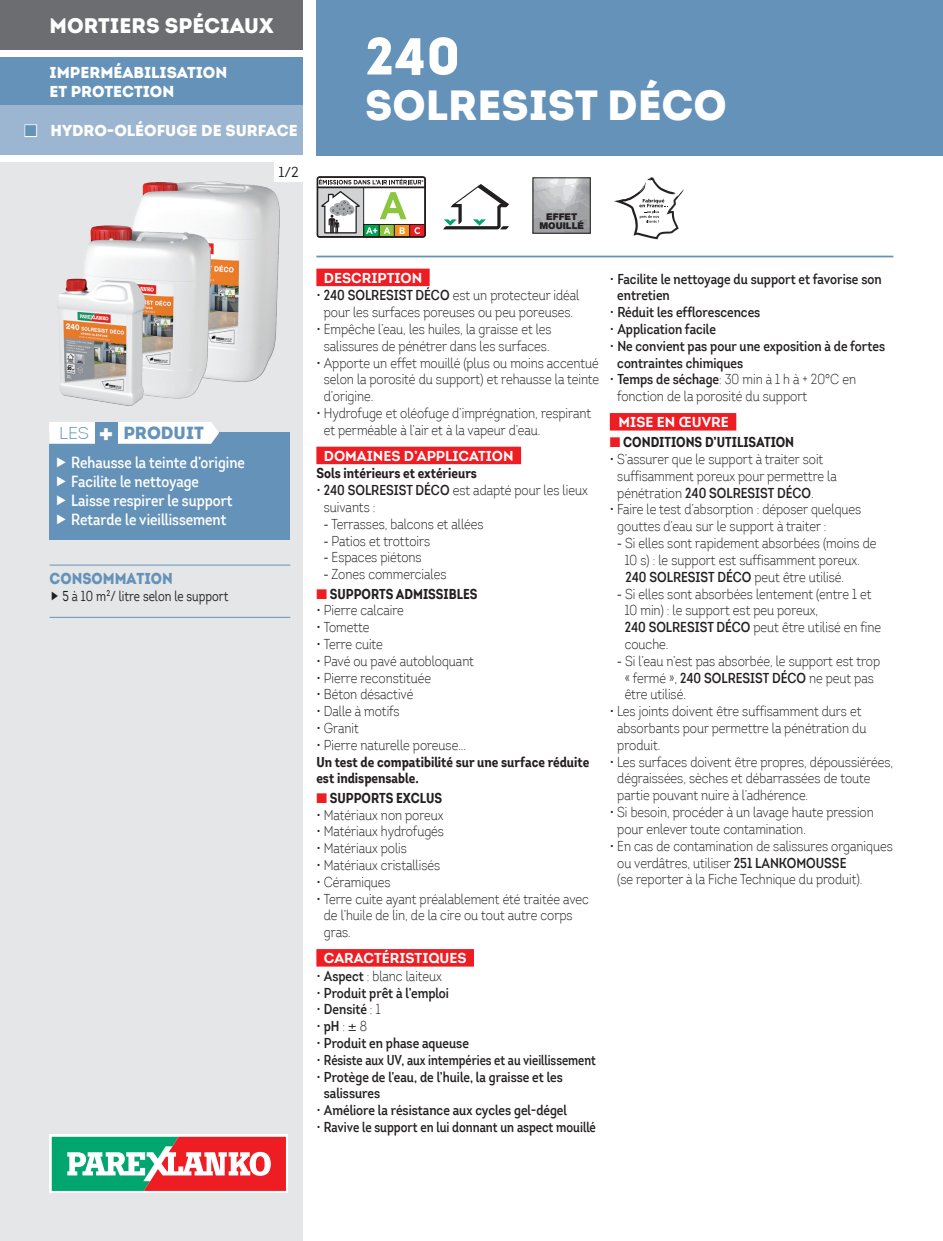
<style>
.page{position:relative;width:943px;height:1241px;background:#fff}
.page>*{position:absolute;margin:0;border:0;box-sizing:border-box;transform-origin:0 0}
.NOM_PRODUIT{font:900 52.5px "Intro";color:#fff}
.NOM_PRODUIT_LIGNE_2{font:900 42px "Intro";color:#fff}
.t1{font:700 31.5px "Intro";color:#fff}
.t2{font:900 21px "Intro";color:#fff}
.t3{font:900 17.5px "Intro";color:#6592b9}
.t4{font:300 17.5px "Intro";color:#6592b9}
.t5{font:600 15.75px "Intro Cond";color:#fff}
.t6{font:900 15.75px/18.9px "Intro";color:#fff}
.TITRE_CARACT__COL_GA{font:900 15.75px "Intro";color:#6592b9;scale:.9 1}
.t7{font:300 14px/16.8px "Intro Cond";color:#231f20}
.t8{font:600 14px/16.8px "Intro Cond";color:#231f20}
.SOUS_SOUS_TITRE{font:700 14px/16.8px "Intro Cond";color:#231f20}
.TITRE_BANDEAU_TEXTE{font:700 14px "Intro";color:#fff}
.t9{font:600 14px "Intro Cond";color:#231f20;scale:.94 1}
.t10{font:600 14px "Intro Cond";color:#231f20;scale:.96 1}
.t11{font:14px "Intro";color:#231f20;scale:.8 1}
.t12{font:14px "Intro";color:#231f20}
.t13{font:900 9.28px/9.1px "Helvetica Neue";color:#231f20;text-align:center}
.s1{color:#6592b9}
.s2{font-weight:600}
.s3{font-family:"Frutiger"}
.s4{color:#ee1d23}
.s5{font-weight:300}
.s6{font-family:"Helvetica Neue";font-weight:400;font-stretch:condensed}
</style>
<div class="page">
<div style="left:0;top:163px;width:303px;height:1077px;background:#e5e6e8"></div>
<div style="left:0;top:0;width:303px;height:50px;background:#6c6d70"></div>
<div style="left:316px;top:0;width:627px;height:156px;background:#6592b9"></div>
<div style="left:0;top:57px;width:303px;height:50px;background:#6592b9"></div>
<hr style="left:316px;top:255px;width:577px;height:2px;background:#6592b9">
<div style="left:274px;top:162px;width:29px;height:20px;background:#fff"></div>
<svg style="left:49px;top:1134px;width:239px;height:58px"></svg>
<svg style="left:52px;top:1136px;width:234px;height:54px;background:#a08777"></svg>
<hr style="left:50px;top:564px;width:240px;height:1px;background:#6592b9">
<hr style="left:50px;top:616px;width:240px;height:1px;background:#6592b9">
<div style="left:49px;top:432px;width:241px;height:107px;background:#6592b9"></div>
<div style="left:49px;top:422px;width:170px;height:21px;background:#fff"></div>
<div style="left:95px;top:422px;width:23px;height:23px;background:#6592b9"></div>
<div style="left:0;top:105px;width:303px;height:50px;background:#9cb5d0"></div>
<div style="left:24px;top:124px;width:13px;height:13px;border:2px solid #fff"></div>
<img style="left:133px;top:181px;width:134px;height:201px">
<div style="left:316px;top:268px;width:113px;height:18px;background:#ee1d23"></div>
<div style="left:316px;top:446px;width:205px;height:18px;background:#ee1d23"></div>
<div style="left:316px;top:948px;width:158px;height:18px;background:#ee1d23"></div>
<div style="left:610px;top:413px;width:126px;height:17px;background:#ee1d23"></div>
<svg style="left:443px;top:184px;width:66px;height:45px"></svg>
<svg style="left:534px;top:179px;width:54px;height:53px;background:#b6b7ba"></svg>
<div style="left:532px;top:177px;width:58px;height:57px;border:1px solid #231f20"></div>
<svg style="left:614px;top:177px;width:69px;height:62px"></svg>
<svg style="left:317px;top:176px;width:108px;height:61px"></svg>
<img style="left:85px;top:225px;width:121px;height:173px">
<img style="left:57px;top:279px;width:86px;height:127px">
<h3 class="t2" style="left:50px;top:11px;width:225px">MORTIERS SPÉCIAUX</h3>
<p class="t6" style="left:50px;top:63px;width:179px">IMPERMÉABILISATION<br>ET PROTECTION</p>
<p class="t6" style="left:25px;top:121px;width:274px"><span class="s1">■</span> HYDRO-OLÉOFUGE DE SURFACE</p>
<p class="t12" style="left:278px;top:164px;width:22px">1/2</p>
<p class="t4" style="left:59px;top:422px;width:32px">LES</p>
<p class="t1" style="left:99px;top:414px;width:17px">+</p>
<p class="t3" style="left:123px;top:421px;width:82px">PRODUIT</p>
<p class="t5" style="left:71px;top:452px;width:175px">Rehausse la teinte d’origine</p>
<p class="t5" style="left:71px;top:471px;width:129px">Facilite le nettoyage</p>
<p class="t5" style="left:71px;top:490px;width:163px">Laisse respirer le support</p>
<p class="t5" style="left:71px;top:509px;width:157px">Retarde le vieillissement</p>
<p class="TITRE_CARACT__COL_GA" style="left:50px;top:568px;width:138px">CONSOMMATION</p>
<p class="t11" style="left:62px;top:587px;width:209px">5 à 10 m²/ litre selon le support</p>
<p class="NOM_PRODUIT" style="left:365px;top:21px;width:96px">240</p>
<p class="NOM_PRODUIT_LIGNE_2" style="left:365px;top:78px;width:363px">SOLRESIST DÉCO</p>
<p class="t13" style="left:539px;top:212px;width:46px">EFFET<br>MOUILLÉ</p>
<p class="TITRE_BANDEAU_TEXTE" style="left:324px;top:269px;width:100px">DESCRIPTION</p>
<p class="t7" style="left:316px;top:287px;width:264px;text-align:center">• <span class="s2">240 SOLRESIST DÉCO</span> est un protecteur idéal pour les surfaces poreuses ou peu poreuses.</p>
<p class="t7" style="left:316px;top:320px;width:237px;text-align:center">• Empêche l’eau, les huiles, la graisse et les salissures de pénétrer dans les surfaces.</p>
<p class="t7" style="left:324px;top:354px;width:277px;text-align:justify;text-indent:-7px">• Apporte un effet mouillé (plus ou moins accentué selon la porosité du support) et rehausse la teinte d’origine.</p>
<p class="t7" style="left:324px;top:404px;width:269px;text-indent:-7px">• Hydrofuge et oléofuge d’imprégnation, respirant et perméable à l’air et à la vapeur d’eau.</p>
<p class="TITRE_BANDEAU_TEXTE" style="left:324px;top:447px;width:191px">DOMAINES D’APPLICATION</p>
<p class="SOUS_SOUS_TITRE" style="left:316px;top:465px;width:162px">Sols intérieurs et extérieurs</p>
<p class="t7" style="left:324px;top:481px;width:265px;text-indent:-7px">• <span class="s2">240 SOLRESIST DÉCO</span> est adapté pour les lieux suivants :</p>
<p class="t7" style="left:324px;top:515px;width:161px"><span class="s3">-</span> Terrasses, balcons et allées</p>
<p class="t7" style="left:324px;top:532px;width:108px"><span class="s3">-</span> Patios et trottoirs</p>
<p class="t7" style="left:324px;top:549px;width:99px"><span class="s3">-</span> Espaces piétons</p>
<p class="t7" style="left:324px;top:565px;width:124px"><span class="s3">-</span> Zones commerciales</p>
<p class="SOUS_SOUS_TITRE" style="left:316px;top:585px;width:163px"><span class="s4">■</span> SUPPORTS ADMISSIBLES</p>
<p class="t7" style="left:316px;top:602px;width:89px">• Pierre calcaire</p>
<p class="t7" style="left:316px;top:618px;width:55px">• Tomette</p>
<p class="t7" style="left:316px;top:635px;width:68px">• Terre cuite</p>
<p class="t7" style="left:316px;top:652px;width:159px">• Pavé ou pavé autobloquant</p>
<p class="t7" style="left:316px;top:669px;width:116px">• Pierre reconstituée</p>
<p class="t7" style="left:316px;top:686px;width:98px">• Béton désactivé</p>
<p class="t7" style="left:316px;top:702px;width:85px">• Dalle à motifs</p>
<p class="t7" style="left:316px;top:719px;width:44px">• Granit</p>
<p class="t7" style="left:316px;top:736px;width:151px">• Pierre naturelle poreuse...</p>
<p class="SOUS_SOUS_TITRE" style="left:316px;top:753px;width:274px">Un test de compatibilité sur une surface réduite est indispensable.</p>
<p class="SOUS_SOUS_TITRE" style="left:316px;top:789px;width:127px"><span class="s4">■</span> SUPPORTS EXCLUS</p>
<p class="t7" style="left:316px;top:806px;width:129px">• Matériaux non poreux</p>
<p class="t7" style="left:316px;top:822px;width:129px">• Matériaux hydrofugés</p>
<p class="t7" style="left:316px;top:839px;width:92px">• Matériaux polis</p>
<p class="t7" style="left:316px;top:856px;width:125px">• Matériaux cristallisés</p>
<p class="t7" style="left:316px;top:873px;width:76px">• Céramiques</p>
<p class="t7" style="left:324px;top:890px;width:266px;text-indent:-7px">• Terre cuite ayant préalablement été traitée avec de l’huile de lin, de la cire ou tout autre corps gras.</p>
<p class="TITRE_BANDEAU_TEXTE" style="left:324px;top:949px;width:144px">CARACTÉRISTIQUES</p>
<p class="t7" style="left:316px;top:967px;width:127px">• <span class="s2">Aspect</span> : blanc laiteux</p>
<p class="t8" style="left:316px;top:984px;width:134px"><span class="s5">•</span> Produit prêt à l’emploi</p>
<p class="t8" style="left:316px;top:1000px;width:66px"><span class="s5">•</span> Densité <span class="s5">: 1</span></p>
<p class="t7" style="left:316px;top:1017px;width:52px">•<span class="s2">pH</span> :<span class="s6">±</span>8</p>
<p class="t8" style="left:316px;top:1034px;width:154px"><span class="s5">•</span> Produit en phase aqueuse</p>
<p class="t9" style="left:316px;top:1050px;width:299px"><span class="s5">•</span> Résiste aux UV, aux intempéries et au vieillissement</p>
<p class="t8" style="left:324px;top:1068px;width:240px;text-indent:-7px"><span class="s5">•</span> Protège de l’eau, de l’huile, la graisse et les salissures</p>
<p class="t8" style="left:316px;top:1101px;width:252px"><span class="s5">•</span> Améliore la résistance aux cycles gel-dégel</p>
<p class="t10" style="left:316px;top:1118px;width:293px"><span class="s5">•</span> Ravive le support en lui donnant un aspect mouillé</p>
<p class="t8" style="left:617px;top:270px;width:266px;text-indent:-7px"><span class="s5">•</span> Facilite le nettoyage du support et favorise son entretien</p>
<p class="t8" style="left:610px;top:304px;width:152px"><span class="s5">•</span> Réduit les efflorescences</p>
<p class="t8" style="left:610px;top:320px;width:108px"><span class="s5">•</span> Application facile</p>
<p class="t8" style="left:617px;top:337px;width:269px;text-indent:-7px"><span class="s5">•</span> Ne convient pas pour une exposition à de fortes contraintes chimiques</p>
<p class="t7" style="left:617px;top:371px;width:240px;text-indent:-7px">• <span class="s2">Temps de séchage</span>: 30 min à 1 h à + 20°C en fonction de la porosité du support</p>
<p class="TITRE_BANDEAU_TEXTE" style="left:618px;top:413px;width:112px">MISE EN ŒUVRE</p>
<p class="SOUS_SOUS_TITRE" style="left:610px;top:434px;width:186px"><span class="s4">■</span> CONDITIONS D’UTILISATION</p>
<p class="t7" style="left:617px;top:450px;width:221px;text-indent:-7px">• S’assurer que le support à traiter soit suffisamment poreux pour permettre la pénétration <span class="s2">240 SOLRESIST DÉCO</span>.</p>
<p class="t7" style="left:617px;top:501px;width:245px;text-indent:-7px">• Faire le test d’absorption : déposer quelques gouttes d’eau sur le support à traiter :</p>
<p class="t7" style="left:624px;top:534px;width:253px;text-indent:-7px"><span class="s3">-</span> Si elles sont rapidement absorbées (moins de<br>10 s) : le support est suffisamment poreux.<br><span class="s2">240 SOLRESIST DÉCO</span> peut être utilisé.</p>
<p class="t7" style="left:624px;top:585px;width:258px;text-indent:-7px"><span class="s3">-</span> Si elles sont absorbées lentement (entre 1 et 10 min) : le support est peu poreux,<br><span class="s2">240 SOLRESIST DÉCO</span> peut être utilisé en fine couche.</p>
<p class="t7" style="left:624px;top:652px;width:257px;text-indent:-7px"><span class="s3">-</span> Si l’eau n’est pas absorbée, le support est trop « fermé », <span class="s2">240 SOLRESIST DÉCO</span> ne peut pas être utilisé.</p>
<p class="t7" style="left:617px;top:702px;width:250px;text-indent:-7px">• Les joints doivent être suffisamment durs et absorbants pour permettre la pénétration du produit.</p>
<p class="t7" style="left:617px;top:753px;width:277px;text-indent:-7px">• Les surfaces doivent être propres, dépoussiérées, dégraissées, sèches et débarrassées de toute partie pouvant nuire à l’adhérence.</p>
<p class="t7" style="left:617px;top:803px;width:258px;text-indent:-7px">• Si besoin, procéder à un lavage haute pression pour enlever toute contamination.</p>
<p class="t7" style="left:617px;top:837px;width:277px;text-indent:-7px">• En cas de contamination de salissures organiques ou verdâtres, utiliser <span class="s2">251 LANKOMOUSSE<br></span>(se reporter à la Fiche Technique du produit).</p>
</div>
